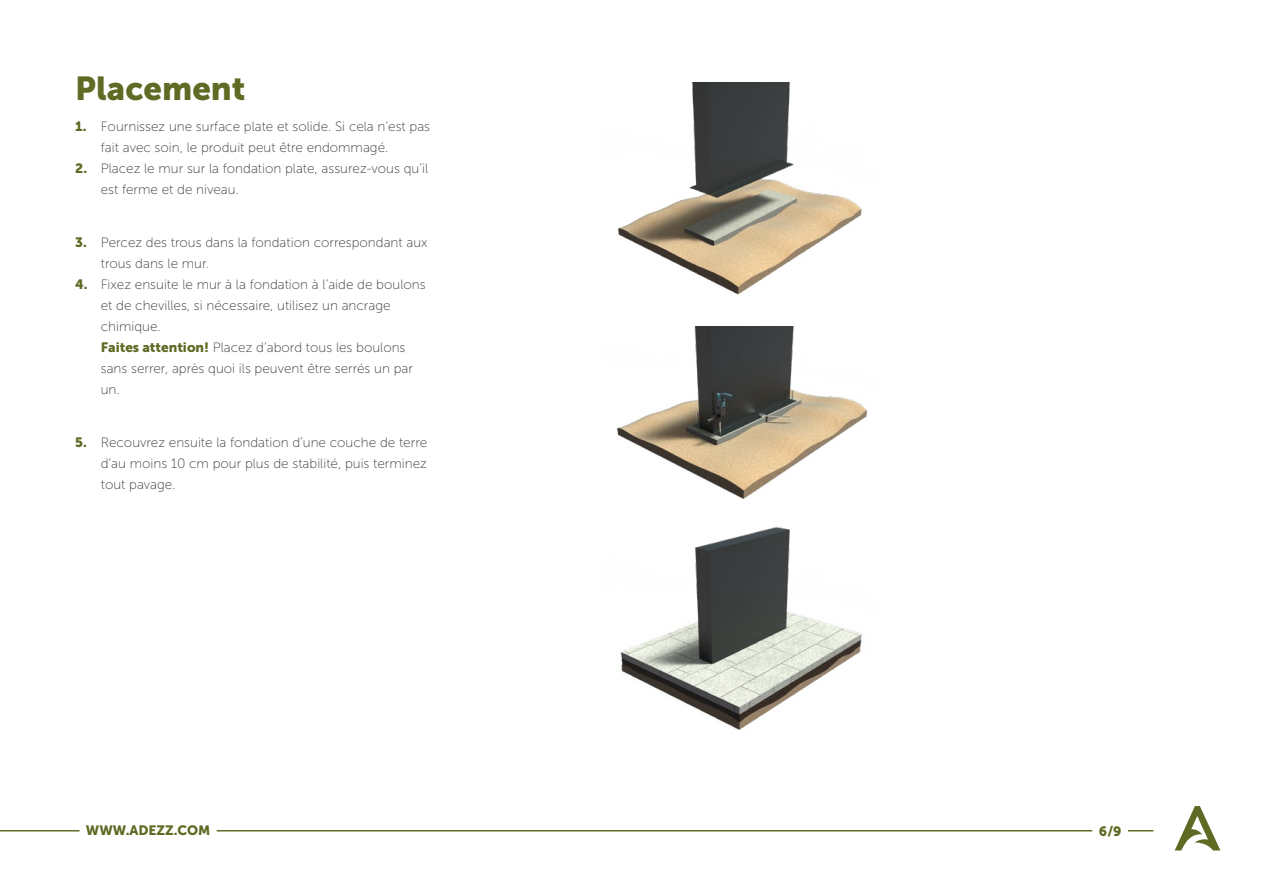
<style>
.page{position:relative;width:1263px;height:893px;background:#fff}
.page>*{position:absolute;margin:0;border:0;box-sizing:border-box;transform-origin:0 0}
.t1{font:33px "Museo Sans 900";color:#5f6b24}
.t2{font:13.5px/21px "Museo Sans 100";color:#3c3c3b}
.t3{font:13.5px "Museo Sans 900";color:#5f6b24}
.s1{font-family:"Museo Sans 900";color:#5f6b24}
</style>
<div class="page">
<svg style="left:1175px;top:806px;width:45px;height:44px"></svg>
<svg style="left:1128px;top:830px;width:25px;height:1px"></svg>
<hr style="left:0;top:830px;width:80px;height:1px;background:#5f6b24">
<hr style="left:217px;top:830px;width:875px;height:1px;background:#5f6b24">
<img style="left:618px;top:83px;width:244px;height:212px">
<img style="left:616px;top:326px;width:252px;height:174px">
<img style="left:620px;top:526px;width:242px;height:204px">
<h1 class="t1" style="left:75px;top:70px;width:172px">Placement</h1>
<p class="t2" style="left:101px;top:116px;width:331px;text-indent:-26px"><span class="s1">1.</span> Fournissez une surface plate et solide. Si cela n’est pas fait avec soin, le produit peut être endommagé.</p>
<p class="t2" style="left:101px;top:158px;width:329px;text-indent:-26px"><span class="s1">2.</span> Placez le mur sur la fondation plate, assurez-vous qu’il est ferme et de niveau.</p>
<p class="t2" style="left:101px;top:232px;width:328px;text-indent:-26px"><span class="s1">3.</span> Percez des trous dans la fondation correspondant aux trous dans le mur.</p>
<p class="t2" style="left:101px;top:274px;width:326px;text-indent:-26px"><span class="s1">4.</span> Fixez ensuite le mur à la fondation à l’aide de boulons et de chevilles, si nécessaire, utilisez un ancrage chimique.<br><span class="s1">Faites attention!</span> Placez d’abord tous les boulons sans serrer, après quoi ils peuvent être serrés un par un.</p>
<p class="t2" style="left:101px;top:432px;width:328px;text-align:justify;text-indent:-26px"><span class="s1">5.</span> Recouvrez ensuite la fondation d’une couche de terre d’au moins 10 cm pour plus de stabilité, puis terminez tout pavage.</p>
<p class="t3" style="left:86px;top:823px;width:126px">WWW.ADEZZ.COM</p>
<p class="t3" style="left:1099px;top:823px;width:24px">6/9</p>
</div>
